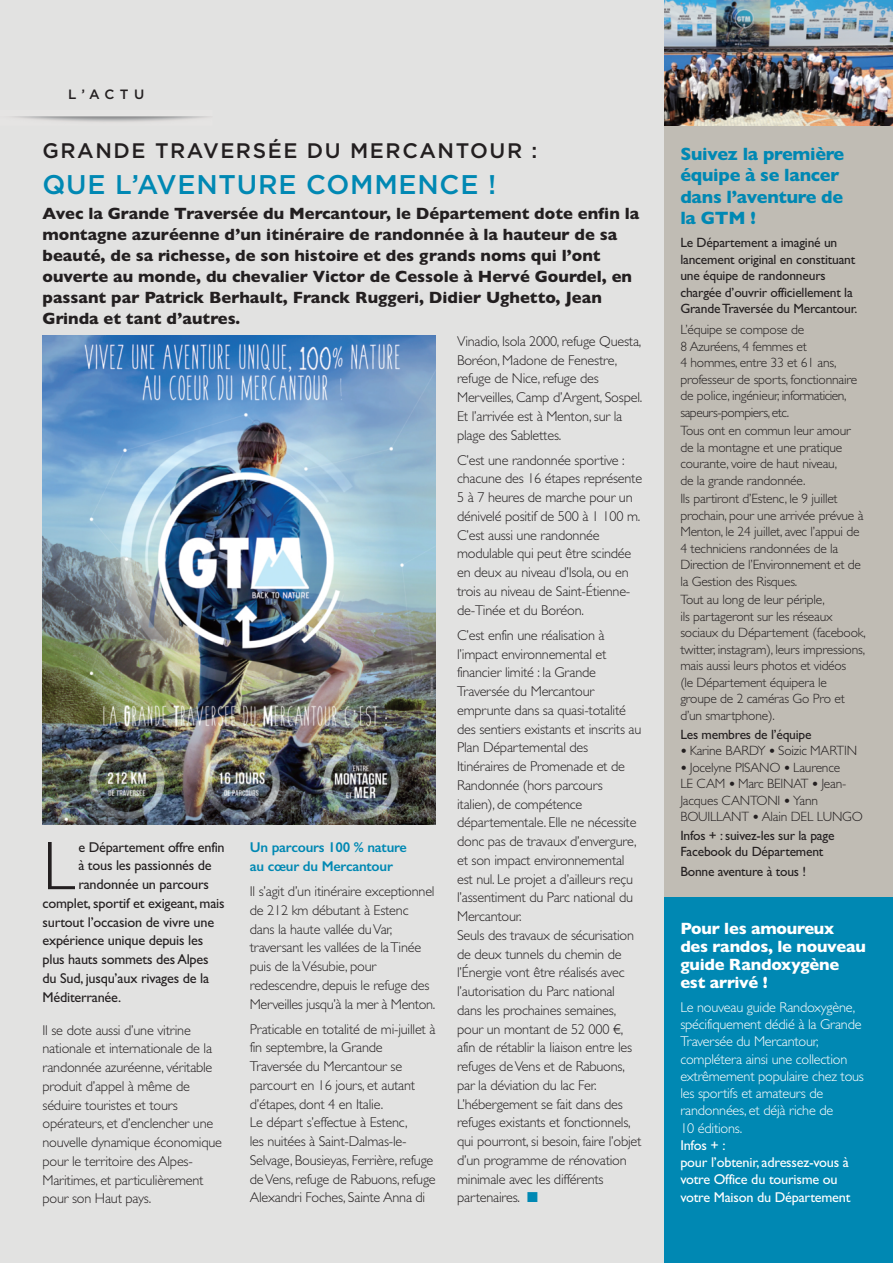
<style>
.page{position:relative;width:893px;height:1263px;background:#e2e2e1}
.page>*{position:absolute;margin:0;border:0;box-sizing:border-box;transform-origin:0 0}
.t1{font:300 69.15px "Gill Sans";color:#231f20}
.t2{font:500 27px "Gotham";letter-spacing:.03em;color:#0088b3}
.t3{font:500 21px "Gotham";letter-spacing:.075em;color:#231f20}
.t4{font:700 18px/21.6px "Gill Sans";letter-spacing:-.015em;color:#0088b3}
.t5{font:700 16.5px/21px "Gill Sans";color:#231f20}
.t6{font:700 16.5px/18px "Gill Sans";letter-spacing:-.015em;color:#fff}
.t7{font:300 14.25px/18.8px "Gill Sans";letter-spacing:-.015em;color:#231f20}
.t8{font:14.25px "Gill Sans";letter-spacing:-.015em;color:#231f20}
.t9{font:300 14.25px/17.2px "Gill Sans";letter-spacing:-.015em;color:#fff}
.t10{font:14.25px/17.2px "Gill Sans";letter-spacing:-.015em;color:#fff}
.t11{font:600 14.25px/18.8px "Gill Sans";letter-spacing:-.015em;color:#0088b3}
.t12{font:300 13.5px/16.5px "Gill Sans";letter-spacing:-.015em;color:#231f20}
.t13{font:13.5px/16.5px "Gill Sans";letter-spacing:-.015em;color:#231f20}
.t14{font:500 13.5px "Gotham";color:#231f20}
.s1{color:#0088b3}
.s2{font-family:"Calibri";font-weight:400}
</style>
<div class="page">
<div style="left:664px;top:0;width:229px;height:1263px;background:#c0bcb4"></div>
<img style="left:664px;top:0;width:229px;height:125px">
<img style="left:43px;top:336px;width:393px;height:489px">
<div style="left:664px;top:897px;width:229px;height:366px;background:#0088b3"></div>
<p class="t14" style="left:68px;top:89px;width:78px">L’ACTU</p>
<h3 class="t3" style="left:43px;top:143px;width:496px">GRANDE TRAVERSÉE DU MERCANTOUR :</h3>
<h2 class="t2" style="left:43px;top:175px;width:455px">QUE L’AVENTURE COMMENCE !</h2>
<p class="t5" style="left:43px;top:204px;width:598px">Avec la Grande Traversée du Mercantour, le Département dote enfin la montagne azuréenne d’un itinéraire de randonnée à la hauteur de sa beauté, de sa richesse, de son histoire et des grands noms qui l’ont ouverte au monde, du chevalier Victor de Cessole à Hervé Gourdel, en passant par Patrick Berhault, Franck Ruggeri, Didier Ughetto, Jean Grinda et tant d’autres.</p>
<h1 class="t1" style="left:43px;top:842px;width:34px">L</h1>
<p class="t8" style="left:78px;top:842px;width:148px">e Département offre enfin</p>
<p class="t8" style="left:78px;top:861px;width:135px">à tous les passionnés de</p>
<p class="t8" style="left:78px;top:879px;width:132px">randonnée un parcours</p>
<p class="t8" style="left:43px;top:898px;width:184px">complet, sportif et exigeant, mais</p>
<p class="t8" style="left:43px;top:917px;width:173px">surtout l’occasion de vivre une</p>
<p class="t8" style="left:43px;top:936px;width:162px">expérience unique depuis les</p>
<p class="t8" style="left:43px;top:954px;width:168px">plus hauts sommets des Alpes</p>
<p class="t8" style="left:43px;top:973px;width:168px">du Sud, jusqu’aux rivages de la</p>
<p class="t8" style="left:43px;top:992px;width:80px">Méditerranée.</p>
<p class="t7" style="left:43px;top:1022px;width:181px">Il se dote aussi d’une vitrine nationale et internationale de la randonnée azuréenne, véritable produit d’appel à même de séduire touristes et tours opérateurs, et d’enclencher une nouvelle dynamique économique pour le territoire des Alpes-<br>Maritimes, et particulièrement pour son Haut pays.</p>
<p class="t11" style="left:250px;top:839px;width:159px">Un parcours 100 % nature au cœur du Mercantour</p>
<p class="t7" style="left:250px;top:883px;width:187px">Il s’agit d’un itinéraire exceptionnel de 212 km débutant à Estenc dans la haute vallée du Var, traversant les vallées de la Tinée puis de la Vésubie, pour redescendre, depuis le refuge des<br>Merveilles jusqu’à la mer à Menton.</p>
<p class="t7" style="left:250px;top:1021px;width:187px">Praticable en totalité de mi-juillet à fin septembre, la Grande<br>Traversée du Mercantour se parcourt en 16 jours, et autant d’étapes, dont 4 en Italie.<br>Le départ s’effectue à Estenc,<br>les nuitées à Saint-Dalmas-le-<br>Selvage, Bousieyas, Ferrière, refuge de Vens, refuge de Rabuons, refuge<br>Alexandri Foches, Sainte Anna di</p>
<p class="t7" style="left:457px;top:333px;width:187px">Vinadio, Isola 2000, refuge Questa,<br>Boréon, Madone de Fenestre, refuge de Nice, refuge des<br>Merveilles, Camp d’Argent, Sospel.<br>Et l’arrivée est à Menton, sur la plage des Sablettes.</p>
<p class="t7" style="left:457px;top:452px;width:187px">C’est une randonnée sportive : chacune des 16 étapes représente<br>5 à 7 heures de marche pour un dénivelé positif de 500 à 1 100 m.<br>C’est aussi une randonnée modulable qui peut être scindée en deux au niveau d’Isola, ou en trois au niveau de Saint-Étienne&shy;de-Tinée et du Boréon.</p>
<p class="t7" style="left:457px;top:627px;width:186px">C’est enfin une réalisation à l’impact environnemental et financier limité : la Grande<br>Traversée du Mercantour emprunte dans sa quasi-totalité des sentiers existants et inscrits au<br>Plan Départemental des<br>Itinéraires de Promenade et de<br>Randonnée (hors parcours italien), de compétence départementale. Elle ne nécessite donc pas de travaux d’envergure, et son impact environnemental est nul. Le projet a d’ailleurs reçu l’assentiment du Parc national du<br>Mercantour.<br>Seuls des travaux de sécurisation de deux tunnels du chemin de l’Énergie vont être réalisés avec l’autorisation du Parc national dans les prochaines semaines, pour un montant de 52 000 €, afin de rétablir la liaison entre les refuges de Vens et de Rabuons, par la déviation du lac Fer.<br>L’hébergement se fait dans des refuges existants et fonctionnels, qui pourront, si besoin, faire l’objet d’un programme de rénovation minimale avec les différents partenaires. <span class="s1">■</span></p>
<p class="t4" style="left:680px;top:145px;width:165px">Suivez la première équipe à se lancer dans l’aventure de la GTM !</p>
<p class="t13" style="left:680px;top:236px;width:179px">Le Département a imaginé un lancement original en constituant une équipe de randonneurs chargée d’ouvrir officiellement la<br>Grande Traversée du Mercantour.</p>
<p class="t12" style="left:680px;top:323px;width:178px">L’équipe se compose de<br>8 Azuréens, 4 femmes et<br>4 hommes, entre 33 et 61 ans, professeur de sports, fonctionnaire de police, ingénieur, informaticien, sapeurs-pompiers, etc.</p>
<p class="t12" style="left:680px;top:424px;width:172px">Tous ont en commun leur amour de la montagne et une pratique courante, voire de haut niveau, de la grande randonnée.</p>
<p class="t12" style="left:680px;top:492px;width:185px">Ils partiront d’Estenc, le 9 juillet prochain, pour une arrivée prévue à Menton, le 24 juillet, avec l’appui de 4 techniciens randonnées de la Direction de l’Environnement et de la Gestion des Risques.</p>
<p class="t12" style="left:680px;top:593px;width:187px">Tout au long de leur périple,<br>ils partageront sur les réseaux sociaux du Département (facebook, twitter, instagram), leurs impressions, mais aussi leurs photos et vidéos<br>(le Département équipera le groupe de 2 caméras Go Pro et d’un smartphone).</p>
<p class="t13" style="left:680px;top:727px;width:133px">Les membres de l’équipe</p>
<p class="t12" style="left:680px;top:744px;width:178px"><span class="s2">•</span> Karine BARDY <span class="s2">•</span> Soizic MARTIN</p>
<p class="t12" style="left:680px;top:760px;width:184px"><span class="s2">•</span> Jocelyne PISANO <span class="s2">•</span> Laurence<br>LE CAM <span class="s2">•</span> Marc BEINAT <span class="s2">•</span> Jean-<br>Jacques CANTONI <span class="s2">•</span> Yann<br>BOUILLANT <span class="s2">•</span> Alain DEL LUNGO</p>
<p class="t13" style="left:680px;top:828px;width:156px">Infos + : suivez-les sur la page<br>Facebook du Département</p>
<p class="t13" style="left:680px;top:864px;width:127px">Bonne aventure à tous !</p>
<p class="t6" style="left:680px;top:921px;width:187px">Pour les amoureux des randos, le nouveau guide Randoxygène est arrivé !</p>
<p class="t9" style="left:680px;top:1000px;width:185px">Le nouveau guide Randoxygène, spécifiquement dédié à la Grande<br>Traversée du Mercantour, complétera ainsi une collection extrêmement populaire chez tous les sportifs et amateurs de randonnées, et déjà riche de<br>10 éditions.</p>
<p class="t10" style="left:680px;top:1138px;width:172px">Infos + :<br>pour l’obtenir, adressez-vous à votre Office du tourisme ou votre Maison du Département</p>
</div>
